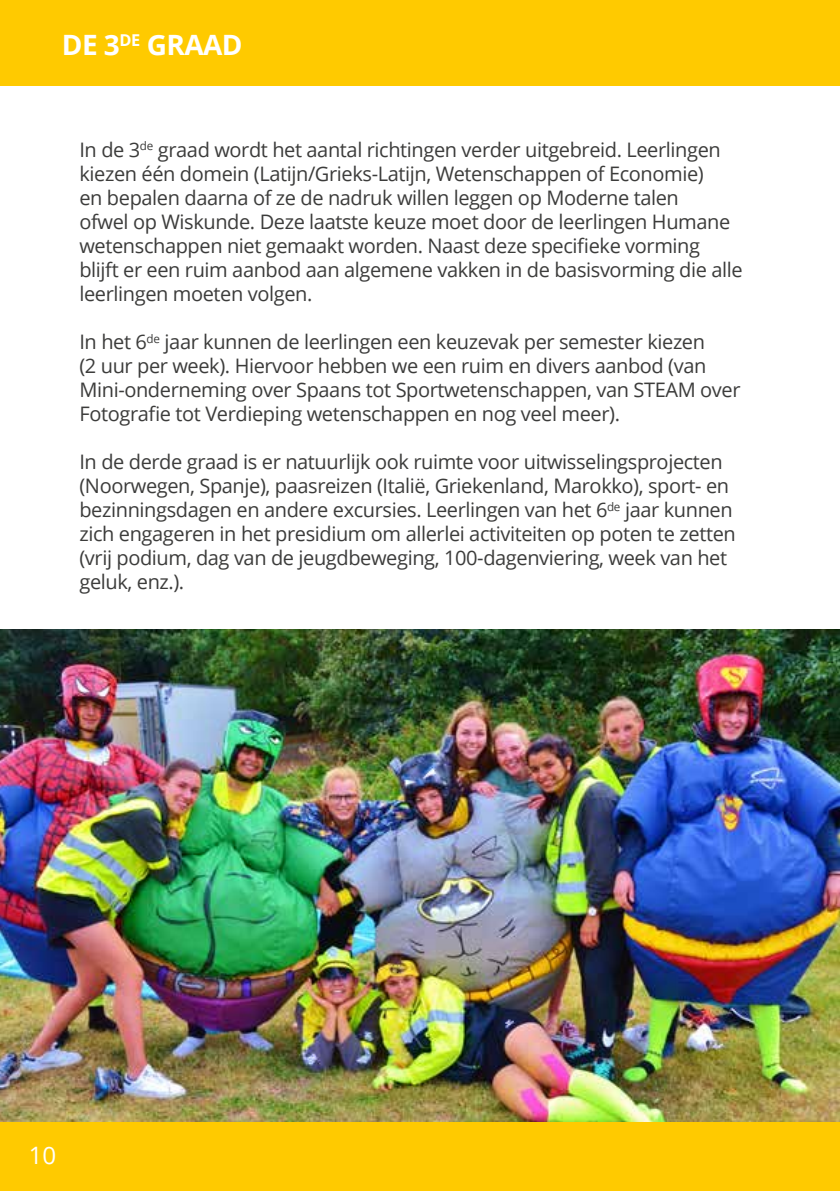
<style>
.page{position:relative;width:840px;height:1191px;background:#fff}
.page>*{position:absolute;margin:0;border:0;box-sizing:border-box;transform-origin:0 0}
.t1{font:700 28px "Open Sans";letter-spacing:-.02em;color:#fff}
.t2{font:24px "Open Sans";color:#fff}
.t3{font:20px/24px "Open Sans";letter-spacing:-.02em;color:#3c3c3b}
</style>
<div class="page">
<img style="left:0;top:629px;width:839px;height:494px">
<div style="left:0;top:1123px;width:839px;height:68px;background:#ffca00"></div>
<div style="left:0;top:0;width:839px;height:85px;background:#ffca00"></div>
<h1 class="t1" style="left:62px;top:26px;width:182px">DE 3<sup>DE</sup> GRAAD</h1>
<p class="t3" style="left:79px;top:137px;width:664px">In de 3<sup>de</sup> graad wordt het aantal richtingen verder uitgebreid. Leerlingen kiezen één domein (Latijn/Grieks-Latijn, Wetenschappen of Economie)<br>en bepalen daarna of ze de nadruk willen leggen op Moderne talen<br>ofwel op Wiskunde. Deze laatste keuze moet door de leerlingen Humane wetenschappen niet gemaakt worden. Naast deze specifieke vorming blijft er een ruim aanbod aan algemene vakken in de basisvorming die alle leerlingen moeten volgen.</p>
<p class="t3" style="left:79px;top:329px;width:662px">In het 6<sup>de</sup> jaar kunnen de leerlingen een keuzevak per semester kiezen<br>(2 uur per week). Hiervoor hebben we een ruim en divers aanbod (van Mini-onderneming over Spaans tot Sportwetenschappen, van STEAM over Fotografie tot Verdieping wetenschappen en nog veel meer).</p>
<p class="t3" style="left:79px;top:449px;width:657px">In de derde graad is er natuurlijk ook ruimte voor uitwisselingsprojecten (Noorwegen, Spanje), paasreizen (Italië, Griekenland, Marokko), sport- en bezinningsdagen en andere excursies. Leerlingen van het 6<sup>de</sup> jaar kunnen zich engageren in het presidium om allerlei activiteiten op poten te zetten (vrij podium, dag van de jeugdbeweging, 100-dagenviering, week van het geluk, enz.).</p>
<p class="t2" style="left:29px;top:1138px;width:29px">10</p>
</div>
